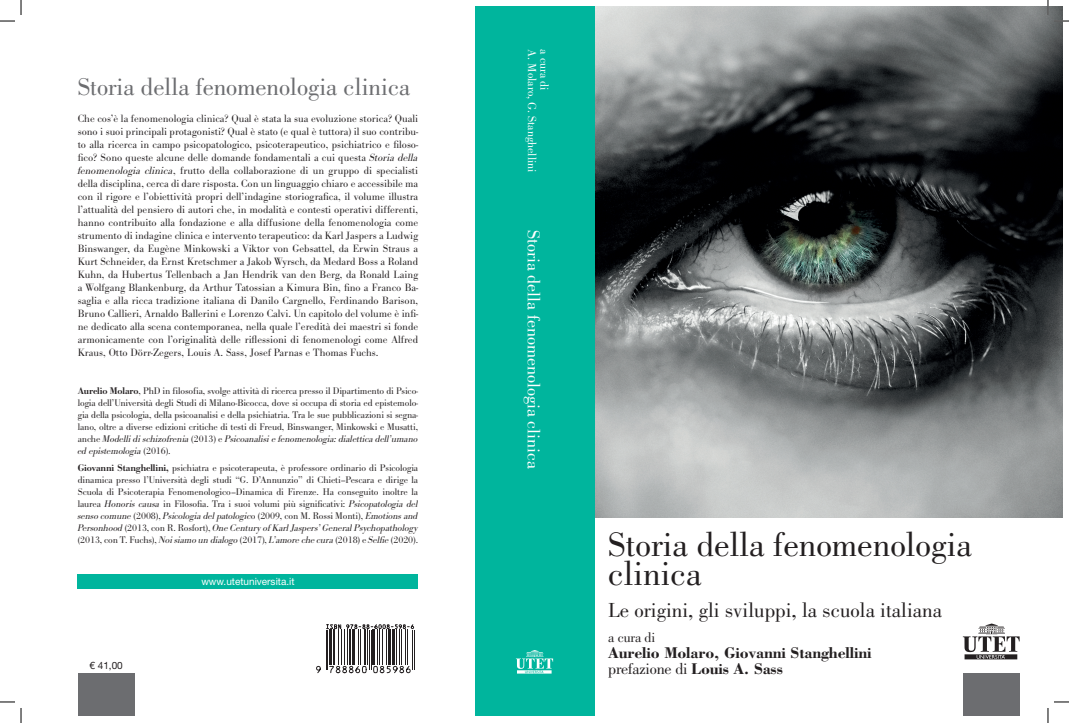
<style>
.page{position:relative;width:1069px;height:723px;background:#fff}
.page>*{position:absolute;margin:0;border:0;box-sizing:border-box;transform-origin:0 0}
.PIATTO_T1{font:35px/29px "Bodoni Std";color:#231f20}
.t1{font:25px "Bodoni Std";color:#6c6d70}
.PIATTO_Sottotitolo{font:21px "Bodoni Std";color:#231f20}
.t2{font:18px "Bodoni Std";color:#fff}
.PIATTO_Autori{font:700 16px "Bodoni Std";letter-spacing:-.01em;color:#231f20}
.PIATTO_Autori-2{font:16px "Bodoni Std";letter-spacing:-.01em;color:#231f20}
.PIATTO_Autori-3{font:14px "Bodoni Std";letter-spacing:-.01em;color:#231f20}
.t3{font:12px "Bodoni Std";color:#fff}
.t4{font:300 11px/13px "Bodoni URW";color:#231f20;text-align:justify}
.IV_testo_autore{font:300 10px/12px "Bodoni URW";letter-spacing:-.01em;color:#231f20;text-align:justify}
.t5{font:10px "Helvetica Neue LT Std";color:#fff}
.t6{font:10px "Helvetica Neue LT Std";color:#231f20}
.s1{font-style:italic}
.s2{font-weight:500}
.s3{font-weight:700}
</style>
<div class="page">
<img style="left:594px;top:7px;width:467px;height:510px">
<div style="left:475px;top:7px;width:119px;height:708px;background:#00b59d"></div>
<div style="left:962px;top:673px;width:57px;height:42px;background:#6c6d70"></div>
<div style="left:78px;top:673px;width:56px;height:42px;background:#6c6d70"></div>
<svg style="left:962px;top:623px;width:57px;height:36px"></svg>
<svg style="left:515px;top:650px;width:38px;height:23px"></svg>
<hr style="left:325px;top:629px;width:1px;height:40px;background:#231f20">
<hr style="left:327px;top:629px;width:1px;height:40px;background:#231f20">
<hr style="left:329px;top:629px;width:3px;height:35px;background:#231f20">
<hr style="left:333px;top:629px;width:2px;height:35px;background:#231f20">
<hr style="left:338px;top:629px;width:1px;height:35px;background:#231f20">
<hr style="left:340px;top:629px;width:1px;height:35px;background:#231f20">
<hr style="left:344px;top:629px;width:1px;height:35px;background:#231f20">
<hr style="left:347px;top:629px;width:1px;height:35px;background:#231f20">
<hr style="left:349px;top:629px;width:2px;height:35px;background:#231f20">
<hr style="left:352px;top:629px;width:2px;height:35px;background:#231f20">
<hr style="left:358px;top:629px;width:1px;height:35px;background:#231f20">
<hr style="left:360px;top:629px;width:1px;height:35px;background:#231f20">
<hr style="left:364px;top:629px;width:2px;height:35px;background:#231f20">
<hr style="left:367px;top:629px;width:1px;height:35px;background:#231f20">
<hr style="left:368px;top:629px;width:1px;height:40px;background:#231f20">
<hr style="left:370px;top:629px;width:1px;height:40px;background:#231f20">
<hr style="left:372px;top:629px;width:3px;height:35px;background:#231f20">
<hr style="left:377px;top:629px;width:1px;height:35px;background:#231f20">
<hr style="left:379px;top:629px;width:1px;height:35px;background:#231f20">
<hr style="left:382px;top:629px;width:1px;height:35px;background:#231f20">
<hr style="left:385px;top:629px;width:1px;height:35px;background:#231f20">
<hr style="left:388px;top:629px;width:3px;height:35px;background:#231f20">
<hr style="left:392px;top:629px;width:3px;height:35px;background:#231f20">
<hr style="left:396px;top:629px;width:1px;height:35px;background:#231f20">
<hr style="left:398px;top:629px;width:1px;height:35px;background:#231f20">
<hr style="left:401px;top:629px;width:1px;height:35px;background:#231f20">
<hr style="left:405px;top:629px;width:1px;height:35px;background:#231f20">
<hr style="left:407px;top:629px;width:1px;height:35px;background:#231f20">
<hr style="left:411px;top:629px;width:1px;height:40px;background:#231f20">
<hr style="left:413px;top:629px;width:1px;height:40px;background:#231f20">
<svg style="left:316px;top:665px;width:95px;height:8px"></svg>
<svg style="left:326px;top:624px;width:88px;height:17px"></svg>
<div style="left:78px;top:574px;width:340px;height:14px;background:#00b59d"></div>
<svg style="left:0;top:0;width:22px;height:22px"></svg>
<svg style="left:0;top:701px;width:22px;height:21px"></svg>
<svg style="left:1047px;top:0;width:21px;height:22px"></svg>
<svg style="left:1047px;top:701px;width:21px;height:21px"></svg>
<p class="t1" style="left:78px;top:73px;width:334px">Storia della fenomenologia clinica</p>
<p class="t4" style="left:78px;top:112px;width:342px">Che cos’è la fenomenologia clinica? Qual è stata la sua evoluzione storica? Quali sono i suoi principali protagonisti? Qual è stato (e qual è tuttora) il suo contribu&shy;to alla ricerca in campo psicopatologico, psicoterapeutico, psichiatrico e filoso&shy;fico? Sono queste alcune delle domande fondamentali a cui questa <span class="s1">Storia della fenomenologia clinica</span>, frutto della collaborazione di un gruppo di specialisti della disciplina, cerca di dare risposta. Con un linguaggio chiaro e accessibile ma con il rigore e l’obiettività propri dell’indagine storiografica, il volume illustra l’attualità del pensiero di autori che, in modalità e contesti operativi differenti, hanno contribuito alla fondazione e alla diffusione della fenomenologia come strumento di indagine clinica e intervento terapeutico: da Karl Jaspers a Ludwig Binswanger, da Eugène Minkowski a Viktor von Gebsattel, da Erwin Straus a Kurt Schneider, da Ernst Kretschmer a Jakob Wyrsch, da Medard Boss a Roland Kuhn, da Hubertus Tellenbach a Jan Hendrik van den Berg, da Ronald Laing a Wolfgang Blankenburg, da Arthur Tatossian a Kimura Bin, fino a Franco Ba&shy;saglia e alla ricca tradizione italiana di Danilo Cargnello, Ferdinando Barison, Bruno Callieri, Arnaldo Ballerini e Lorenzo Calvi. Un capitolo del volume è infi&shy;ne dedicato alla scena contemporanea, nella quale l’eredità dei maestri si fonde armonicamente con l’originalità delle riflessioni di fenomenologi come Alfred Kraus, Otto Dörr-Zegers, Louis A. Sass, Josef Parnas e Thomas Fuchs.</p>
<p class="IV_testo_autore" style="left:78px;top:384px;width:342px"><span class="s2">Aurelio Molaro</span>, PhD in filosofia, svolge attività di ricerca presso il Dipartimento di Psico&shy;logia dell’Università degli Studi di Milano-Bicocca, dove si occupa di storia ed epistemolo&shy;gia della psicologia, della psicoanalisi e della psichiatria. Tra le sue pubblicazioni si segna&shy;lano, oltre a diverse edizioni critiche di testi di Freud, Binswanger, Minkowski e Musatti, anche <span class="s1">Modelli di schizofrenia</span> (2013) e <span class="s1">Psicoanalisi e fenomenologia: dialettica dell’umano ed epistemologia</span> (2016).</p>
<p class="IV_testo_autore" style="left:78px;top:462px;width:342px"><span class="s2">Giovanni Stanghellini,</span> psichiatra e psicoterapeuta, è professore ordinario di Psicologia dinamica presso l’Università degli studi “G. D’Annunzio” di Chieti–Pescara e dirige la Scuola di Psicoterapia Fenomenologico–Dinamica di Firenze. Ha conseguito inoltre la laurea <span class="s1">Honoris causa</span> in Filosofia. Tra i suoi volumi più significativi: <span class="s1">Psicopatologia del senso comune</span> (2008), <span class="s1">Psicologia del patologic</span>o (2009, con M. Rossi Monti), <span class="s1">Emotions and Personhood</span> (2013, con R. Rosfort), <span class="s1">One Century of Karl Jaspers’ General Psychopathology </span>(2013, con T. Fuchs), <span class="s1">Noi siamo un dialogo</span> (2017), <span class="s1">L’amore che cura</span> (2018) e <span class="s1">Selfie</span> (2020).</p>
<p class="t6" style="left:89px;top:659px;width:35px">€ 41,00</p>
<p class="t5" style="left:201px;top:575px;width:95px">www.utetuniversita.it</p>
<p class="t3" style="left:538px;top:49px;width:125px;rotate:90deg">A. Molaro, G. Stanghellini</p>
<p class="t3" style="left:551px;top:49px;width:43px;rotate:90deg">a cura di</p>
<p class="t2" style="left:543px;top:229px;width:241px;rotate:90deg">Storia della fenomenologia clinica</p>
<p class="PIATTO_T1" style="left:608px;top:530px;width:365px">Storia della fenomenologia clinica</p>
<p class="PIATTO_Sottotitolo" style="left:608px;top:598px;width:335px">Le origini, gli sviluppi, la scuola italiana</p>
<p class="PIATTO_Autori-3" style="left:608px;top:629px;width:49px">a cura di</p>
<p class="PIATTO_Autori" style="left:608px;top:642px;width:265px">Aurelio Molaro, Giovanni Stanghellini</p>
<p class="PIATTO_Autori-2" style="left:608px;top:659px;width:176px">prefazione di <span class="s3">Louis A. Sass</span></p>
</div>
